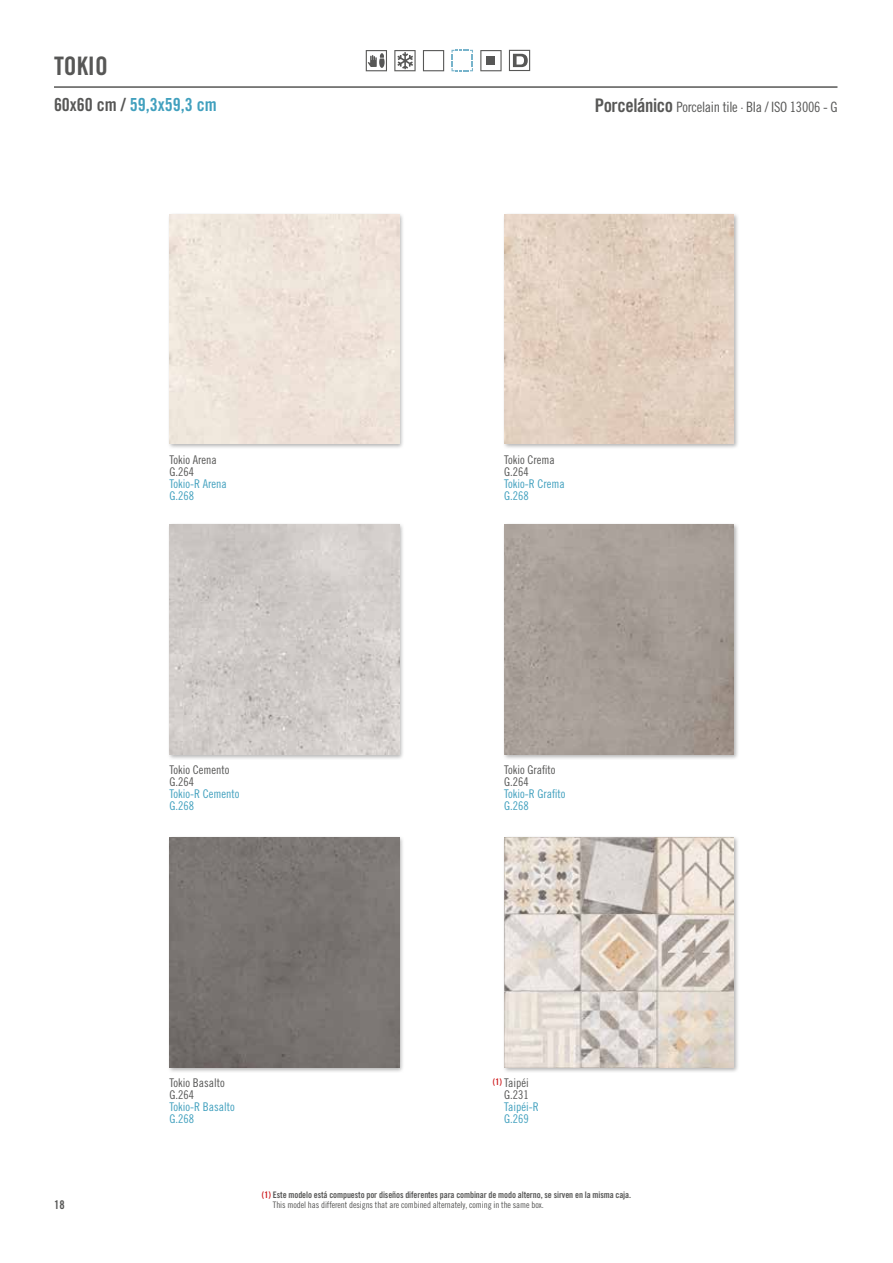
<style>
.page{position:relative;width:893px;height:1263px;background:#fff}
.page>*{position:absolute;margin:0;border:0;box-sizing:border-box;transform-origin:0 0}
.t1{font:25.5px "Trade Gothic Bold Cond Twenty";color:#575756}
.t2{font:18px "Trade Gothic Bold Cond Twenty";color:#41a0be}
.t3{font:14.25px "Trade Gothic Cond Eighteen";letter-spacing:-.02em;color:#575756}
.t4{font:12px/12px "Trade Gothic Cond Eighteen";color:#41a0be}
.t5{font:12px/12px "Trade Gothic Cond Eighteen";color:#575756}
.t6{font:12px "Trade Gothic Bold Cond Twenty";color:#575756}
.t7{font:9px "Trade Gothic Bold Cond Twenty";letter-spacing:-.01em;color:#575756}
.t8{font:9px "Trade Gothic Cond Eighteen";letter-spacing:-.01em;color:#575756}
.t9{font:9px "Trade Gothic Bold Cond Twenty";color:#cd171a}
.s1{color:#575756}
.s2{font-family:"Trade Gothic Bold Cond Twenty";font-size:18.75px}
.s3{color:#cd171a}
</style>
<div class="page">
<div style="left:167px;top:212px;width:238px;height:237px;background:#000;opacity:.3"></div>
<div style="left:169px;top:214px;width:230px;height:230px;background:#efe4da"></div>
<div style="left:167px;top:522px;width:238px;height:238px;background:#000;opacity:.3"></div>
<img style="left:169px;top:525px;width:230px;height:229px">
<div style="left:167px;top:835px;width:238px;height:238px;background:#000;opacity:.3"></div>
<img style="left:169px;top:837px;width:230px;height:230px">
<div style="left:502px;top:835px;width:237px;height:238px;background:#000;opacity:.3"></div>
<img style="left:504px;top:837px;width:230px;height:230px">
<div style="left:502px;top:212px;width:237px;height:237px;background:#000;opacity:.3"></div>
<img style="left:504px;top:214px;width:230px;height:230px">
<div style="left:502px;top:522px;width:237px;height:238px;background:#000;opacity:.3"></div>
<img style="left:504px;top:525px;width:230px;height:229px">
<hr style="left:54px;top:86px;width:783px;height:2px;background:#575756">
<svg style="left:480px;top:50px;width:22px;height:21px"></svg>
<div style="left:487px;top:57px;width:8px;height:8px;background:#575756"></div>
<svg style="left:366px;top:50px;width:21px;height:21px"></svg>
<svg style="left:394px;top:50px;width:22px;height:21px"></svg>
<svg style="left:423px;top:50px;width:21px;height:21px"></svg>
<svg style="left:509px;top:50px;width:21px;height:21px"></svg>
<svg style="left:451px;top:50px;width:22px;height:21px"></svg>
<h1 class="t1" style="left:54px;top:50px;width:55px">TOKIO</h1>
<h2 class="t2" style="left:54px;top:94px;width:164px"><span class="s1">60x60 cm /</span> 59,3x59,3 cm</h2>
<p class="t3" style="left:595px;top:98px;width:244px"><span class="s2">Porcelánico</span> Porcelain tile · BIa / ISO 13006 - G</p>
<p class="t5" style="left:169px;top:453px;width:49px">Tokio Arena<br>G.264</p>
<p class="t4" style="left:169px;top:477px;width:59px">Tokio-R Arena<br>G.268</p>
<p class="t5" style="left:169px;top:764px;width:62px">Tokio Cemento<br>G.264</p>
<p class="t4" style="left:169px;top:788px;width:72px">Tokio-R Cemento<br>G.268</p>
<p class="t5" style="left:504px;top:453px;width:52px">Tokio Crema<br>G.264</p>
<p class="t4" style="left:504px;top:477px;width:62px">Tokio-R Crema<br>G.268</p>
<p class="t5" style="left:504px;top:764px;width:53px">Tokio Grafito<br>G.264</p>
<p class="t4" style="left:504px;top:788px;width:63px">Tokio-R Grafito<br>G.268</p>
<p class="t6" style="left:54px;top:1197px;width:12px">18</p>
<p class="t5" style="left:169px;top:1077px;width:57px">Tokio Basalto<br>G.264</p>
<p class="t4" style="left:169px;top:1101px;width:67px">Tokio-R Basalto<br>G.268</p>
<p class="t5" style="left:504px;top:1077px;width:26px">Taipéi<br>G.231</p>
<p class="t4" style="left:504px;top:1101px;width:36px">Taipéi-R<br>G.269</p>
<p class="t9" style="left:493px;top:1076px;width:10px">(1)</p>
<p class="t7" style="left:262px;top:1189px;width:371px"><span class="s3">(1)</span> Este modelo está compuesto por diseños diferentes para combinar de modo alterno, se sirven en la misma caja.</p>
<p class="t8" style="left:273px;top:1200px;width:272px">This model has different designs that are combined alternately, coming in the same box.</p>
</div>
